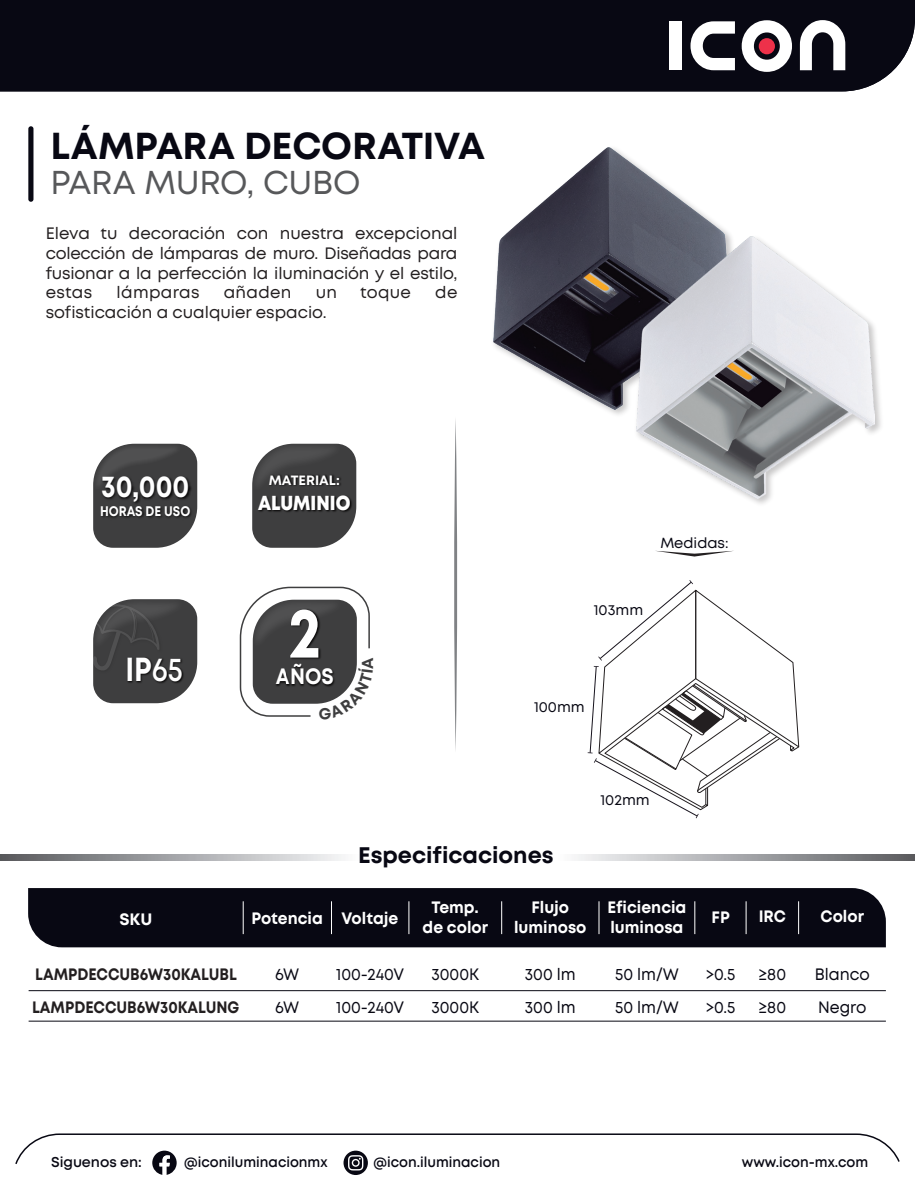
<style>
.page{position:relative;width:915px;height:1191px;background:#fff}
.page>*{position:absolute;margin:0;border:0;box-sizing:border-box;transform-origin:0 0}
.t1{font:700 70.8px "Mont";color:#fff;scale:.85 1}
.t2{font:700 37.5px "Mont";letter-spacing:-.005em;color:#080813}
.t3{font:700 33.3px "Mont";color:#fff;scale:.85 1}
.t4{font:33px "Mont";letter-spacing:-.01em;color:#57585a}
.t5{font:700 30.45px "Mont";color:#fff;scale:.87 1}
.t6{font:700 22.5px "Mont";color:#080813}
.t7{font:700 22.2px "Mont";color:#fff;scale:.9 1}
.t8{font:800 20.25px "Mont";color:#fff;scale:.87 1}
.t9{font:16.5px/19.8px "Mont";color:#231f20;text-align:justify}
.t10{font:16.5px/33px "Mont";color:#080813;scale:.95 1}
.t11{font:700 16.5px/19.5px "Mont";color:#fff;text-align:center;scale:.95 1}
.t12{font:700 16.5px/33px "Mont";color:#231f20;scale:.9 1}
.t13{font:16.5px "Mont";letter-spacing:.02em;color:#231f20}
.t14{font:700 16.5px "Mont";color:#fff}
.t15{font:700 15.9px "Mont";color:#3e3e3f}
.t16{font:14.55px "Mont";color:#080813}
.t17{font:600 14.25px "Mont";color:#080813;scale:.95 1}
.t18{font:600 14.25px "Mont";color:#080813}
.t19{font:700 13.95px "Mont";color:#fff;scale:.87 1}
.t20{font:700 13.5px "Mont";color:#fff}
.s1{font-weight:600}
</style>
<div class="page">
<img style="left:493px;top:147px;width:234px;height:262px">
<div style="left:28px;top:888px;width:857px;height:59px;background:#080813"></div>
<div style="left:0;top:0;width:914px;height:91px;background:#080813"></div>
<div style="left:668px;top:21px;width:13px;height:49px;background:#fff"></div>
<svg style="left:690px;top:21px;width:44px;height:49px"></svg>
<svg style="left:741px;top:20px;width:50px;height:52px"></svg>
<svg style="left:799px;top:20px;width:46px;height:50px"></svg>
<div style="left:758px;top:38px;width:16px;height:16px;background:#ee314a;border-radius:50%"></div>
<hr style="left:598px;top:901px;width:1px;height:33px;background:#fff">
<hr style="left:694px;top:901px;width:1px;height:33px;background:#fff">
<hr style="left:745px;top:901px;width:1px;height:33px;background:#fff">
<hr style="left:797px;top:901px;width:1px;height:33px;background:#fff">
<hr style="left:243px;top:901px;width:1px;height:33px;background:#fff">
<hr style="left:331px;top:901px;width:1px;height:33px;background:#fff">
<hr style="left:408px;top:901px;width:1px;height:33px;background:#fff">
<hr style="left:501px;top:901px;width:1px;height:33px;background:#fff">
<hr style="left:29px;top:990px;width:856px;height:1px;background:#080813">
<hr style="left:29px;top:1020px;width:856px;height:1px;background:#080813">
<div style="left:28px;top:126px;width:5px;height:76px;background:#080813;border-radius:3px"></div>
<svg style="left:15px;top:1133px;width:885px;height:42px"></svg>
<svg style="left:98px;top:541px;width:81px;height:7px"></svg>
<img style="left:93px;top:443px;width:105px;height:98px">
<img style="left:97px;top:468px;width:98px;height:57px">
<svg style="left:257px;top:541px;width:81px;height:7px"></svg>
<img style="left:252px;top:443px;width:105px;height:98px">
<img style="left:256px;top:471px;width:98px;height:50px">
<svg style="left:454px;top:419px;width:3px;height:331px"></svg>
<svg style="left:577px;top:854px;width:337px;height:6px;background:#a5a6a8"></svg>
<svg style="left:0;top:854px;width:342px;height:6px;background:#a4a5a7"></svg>
<img style="left:631px;top:232px;width:250px;height:272px">
<img style="left:636px;top:237px;width:238px;height:262px">
<svg style="left:587px;top:580px;width:212px;height:238px"></svg>
<svg style="left:656px;top:551px;width:76px;height:5px"></svg>
<svg style="left:99px;top:698px;width:77px;height:5px"></svg>
<img style="left:93px;top:599px;width:104px;height:99px">
<svg style="left:239px;top:586px;width:131px;height:131px"></svg>
<h2 class="t2" style="left:50px;top:122px;width:436px">LÁMPARA DECORATIVA</h2>
<h3 class="t4" style="left:50px;top:161px;width:311px">PARA MURO, CUBO</h3>
<p class="t9" style="left:46px;top:223px;width:413px">Eleva tu decoración con nuestra excepcional colección de lámparas de muro. Diseñadas para fusionar a la perfección la iluminación y el estilo, estas</p>
<p class="t13" style="left:116px;top:282px;width:84px">lámparas</p>
<p class="t9" style="left:224px;top:283px;width:69px">añaden</p>
<p class="t9" style="left:316px;top:283px;width:23px">un</p>
<p class="t9" style="left:360px;top:283px;width:52px">toque</p>
<p class="t9" style="left:435px;top:283px;width:24px">de</p>
<p class="t9" style="left:46px;top:303px;width:282px">sofisticación a cualquier espacio.</p>
<h3 class="t5" style="left:101px;top:467px;width:103px">30,000</h3>
<p class="t19" style="left:100px;top:502px;width:105px">HORAS DE USO</p>
<h3 class="t3" style="left:125px;top:647px;width:69px">IP<span class="s1">65</span></h3>
<p class="t20" style="left:268px;top:471px;width:73px">MATERIAL:</p>
<p class="t8" style="left:258px;top:490px;width:107px">ALUMINIO</p>
<h1 class="t1" style="left:288px;top:587px;width:40px">2</h1>
<h3 class="t7" style="left:275px;top:662px;width:66px">AÑOS</h3>
<p class="t15" style="left:357px;top:668px;width:13px;rotate:-90deg">A</p>
<p class="t16" style="left:660px;top:533px;width:70px">Medidas:</p>
<p class="t16" style="left:593px;top:601px;width:51px">103mm</p>
<p class="t16" style="left:534px;top:697px;width:52px">100mm</p>
<p class="t16" style="left:600px;top:791px;width:51px">102mm</p>
<p class="t14" style="left:119px;top:908px;width:34px">SKU</p>
<h3 class="t6" style="left:358px;top:840px;width:197px">Especificaciones</h3>
<p class="t11" style="left:251px;top:908px;width:156px">Potencia Voltaje</p>
<p class="t11" style="left:607px;top:897px;width:85px;text-align:left">Eficiencia luminosa</p>
<p class="t11" style="left:514px;top:897px;width:78px">Flujo luminoso</p>
<p class="t11" style="left:422px;top:897px;width:70px">Temp. de color</p>
<p class="t11" style="left:711px;top:907px;width:21px">FP</p>
<p class="t12" style="left:32px;top:957px;width:232px">LAMPDECCUB6W30KALUBL<br>LAMPDECCUB6W30KALUNG</p>
<p class="t10" style="left:275px;top:957px;width:27px">6W<br>6W</p>
<p class="t10" style="left:336px;top:957px;width:73px">100-240V<br>100-240V</p>
<p class="t10" style="left:615px;top:957px;width:69px">50 lm/W<br>50 lm/W</p>
<p class="t10" style="left:524px;top:957px;width:55px">300 lm<br>300 lm</p>
<p class="t10" style="left:431px;top:957px;width:52px">3000K<br>3000K</p>
<p class="t10" style="left:705px;top:957px;width:33px">&gt;0.5 &gt;0.5</p>
<p class="t11" style="left:758px;top:907px;width:30px">IRC</p>
<p class="t10" style="left:758px;top:957px;width:30px">≥80 ≥80</p>
<p class="t11" style="left:820px;top:907px;width:47px">Color</p>
<p class="t10" style="left:814px;top:957px;width:60px">Blanco<br>Negro</p>
<p class="t18" style="left:51px;top:1153px;width:92px">Siguenos en:</p>
<p class="t17" style="left:184px;top:1153px;width:152px">@iconiluminacionmx</p>
<p class="t17" style="left:373px;top:1153px;width:135px">@icon.iluminacion</p>
<p class="t17" style="left:741px;top:1153px;width:134px">www.icon-mx.com</p>
</div>
